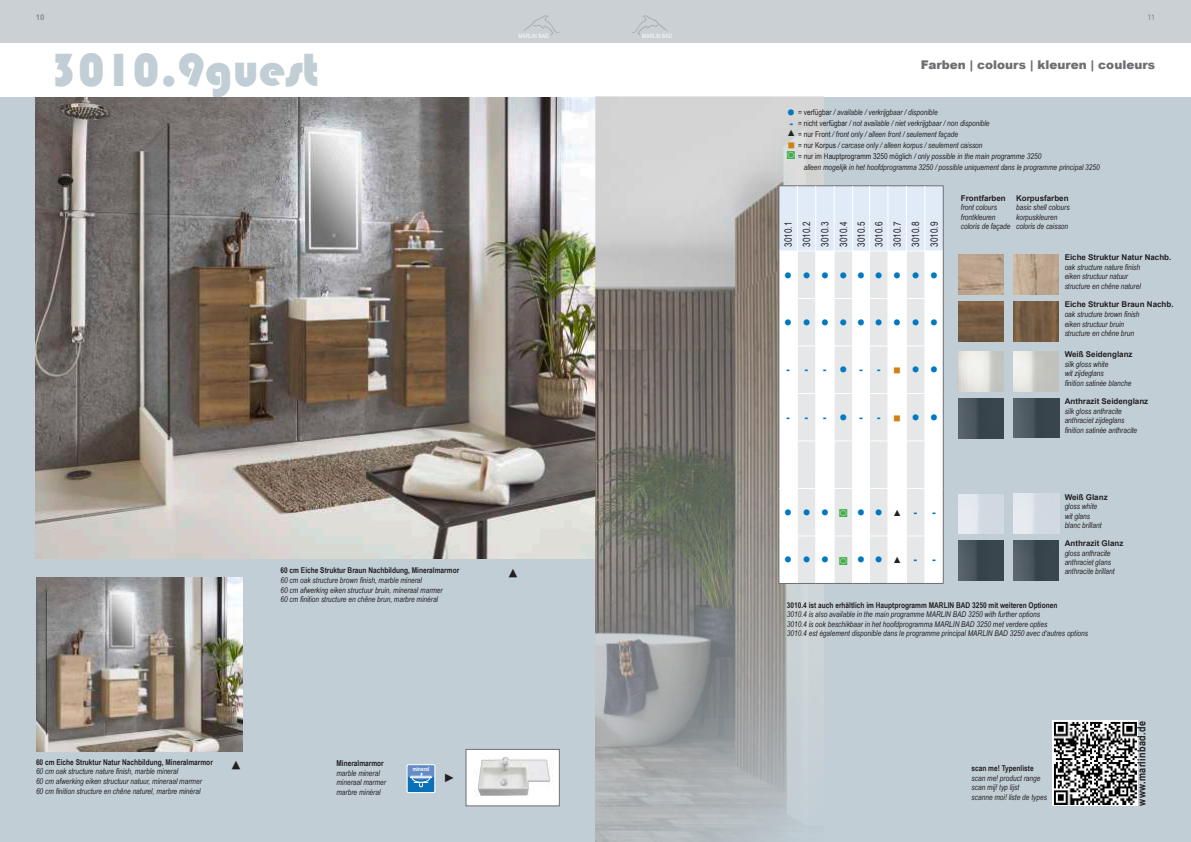
<style>
.page{position:relative;width:1191px;height:842px;background:#fff}
.page>*{position:absolute;margin:0;border:0;box-sizing:border-box;transform-origin:0 0}
.t1{font:48px "Bauhaus 93";color:#c1ced6}
.t2{font:26px "Arial";color:#ce8213}
.t3{font:24px "Arial";color:#0078c0}
.t4{font:900 12px "Arial";color:#6d6e71}
.t5{font:12px "Arial";color:#231f20}
.t6{font:700 11px "Arial Narrow";letter-spacing:.03em;color:#231f20}
.t7{font:10px/18.2px "Arial Narrow";color:#231f20;text-align:justify}
.t8{font:900 10px "Arial";color:#0078c0}
.t9{font:9px "Arial";color:#231f20}
.t10{font:italic 8px/9.6px "Arial Narrow";color:#231f20}
.t11{font:700 8px "Arial Narrow";color:#231f20}
.t12{font:700 8px "Arial";color:#231f20}
.t13{font:700 8px "Arial";color:#879198}
.t14{font:8px "Arial";color:#879198}
.t15{font:6px "Arial Narrow";color:#fff}
.t16{font:700 5.7px "Arial Narrow";color:#fff}
.s1{font-style:normal}
.s2{font-size:26px;color:#ce8213}
.s3{font-weight:900;font-size:10px;color:#0078c0}
</style>
<div class="page">
<div style="left:0;top:0;width:1191px;height:43px;background:#cad0d4"></div>
<svg style="left:632px;top:15px;width:36px;height:21px"></svg>
<svg style="left:523px;top:15px;width:36px;height:21px"></svg>
<div style="left:0;top:97px;width:1191px;height:745px;background:#c1ced6"></div>
<img style="left:958px;top:302px;width:45px;height:39px">
<img style="left:958px;top:351px;width:45px;height:40px">
<img style="left:958px;top:254px;width:45px;height:40px">
<img style="left:1013px;top:254px;width:45px;height:40px">
<img style="left:1013px;top:302px;width:45px;height:39px">
<img style="left:1013px;top:351px;width:45px;height:40px">
<img style="left:958px;top:494px;width:45px;height:40px">
<img style="left:1013px;top:494px;width:46px;height:39px">
<img style="left:36px;top:97px;width:559px;height:461px">
<img style="left:468px;top:751px;width:89px;height:53px">
<div style="left:466px;top:749px;width:93px;height:57px;border:1px solid #6d6e71"></div>
<svg style="left:409px;top:766px;width:24px;height:25px"></svg>
<div style="left:407px;top:764px;width:28px;height:29px;border:1px solid #fff"></div>
<img style="left:36px;top:577px;width:206px;height:175px">
<img style="left:1052px;top:720px;width:85px;height:86px">
<img style="left:595px;top:97px;width:228px;height:745px">
<hr style="left:943px;top:186px;width:1px;height:65px;background:#6d6e71">
<hr style="left:943px;top:251px;width:1px;height:47px;background:#6d6e71">
<hr style="left:943px;top:298px;width:1px;height:48px;background:#6d6e71">
<hr style="left:943px;top:346px;width:1px;height:47px;background:#6d6e71">
<hr style="left:943px;top:393px;width:1px;height:48px;background:#6d6e71">
<hr style="left:943px;top:441px;width:1px;height:47px;background:#6d6e71">
<hr style="left:943px;top:488px;width:1px;height:48px;background:#6d6e71">
<hr style="left:943px;top:536px;width:1px;height:47px;background:#6d6e71">
<svg style="left:778px;top:186px;width:165px;height:398px;background:#eff1f4"></svg>
<p class="t13" style="left:36px;top:14px;width:10px">10</p>
<p class="t14" style="left:1147px;top:14px;width:10px">11</p>
<p class="t15" style="left:518px;top:32px;width:32px">MARLIN BAD</p>
<p class="t15" style="left:642px;top:32px;width:32px">MARLIN BAD</p>
<h1 class="t1" style="left:51px;top:53px;width:270px">3010.9guest</h1>
<p class="t11" style="left:280px;top:568px;width:180px">60 cm Eiche Struktur Braun Nachbildung, Mineralmarmor</p>
<p class="t10" style="left:280px;top:575px;width:164px">60 cm oak structure brown 昀椀nish, marble mineral<br>60 cm afwerking eiken structuur bruin, mineraal marmer<br>60 cm 昀椀nition structure en chêne brun, marbre minéral</p>
<h3 class="t5" style="left:504px;top:579px;width:13px;rotate:-90deg">►</h3>
<h3 class="t4" style="left:920px;top:60px;width:236px">Farben | colours | kleuren | couleurs</h3>
<p class="t10" style="left:798px;top:107px;width:141px"><span class="s1">= verfügbar</span> / available / verkrijgbaar / disponible</p>
<p class="t10" style="left:798px;top:118px;width:193px">= <span class="s1">nicht verfügbar</span> / not available / niet verkrijgbaar / non disponible</p>
<p class="t10" style="left:798px;top:129px;width:161px"><span class="s1">= nur Front</span> / front only / alleen front / seulement façade</p>
<p class="t10" style="left:798px;top:140px;width:186px"><span class="s1">= nur Korpus</span> / carcase only / alleen korpus / seulement caisson</p>
<p class="t10" style="left:798px;top:151px;width:245px">= <span class="s1">nur im Hauptprogramm 3250 möglich</span> / only possible in the main programme 3250</p>
<p class="t10" style="left:803px;top:162px;width:298px">alleen mogelijk in het hoofdprogramma 3250 / possible uniquement dans le programme principal 3250</p>
<h3 class="t3" style="left:787px;top:103px;width:10px">•<sub>-</sub></h3>
<p class="t9" style="left:787px;top:127px;width:10px">▲</p>
<h2 class="t2" style="left:787px;top:127px;width:11px">▪<sub>◙</sub></h2>
<p class="t7" style="left:780px;top:247px;width:27px;rotate:-90deg">3010.1<br>3010.2<br>3010.3<br>3010.4<br>3010.5<br>3010.6<br>3010.7<br>3010.8<br>3010.9</p>
<h3 class="t3" style="left:784px;top:266px;width:156px">•••••••••</h3>
<h3 class="t3" style="left:784px;top:313px;width:156px">•••••••••</h3>
<p class="t8" style="left:786px;top:366px;width:23px">- -</p>
<p class="t8" style="left:823px;top:366px;width:5px">-</p>
<h3 class="t3" style="left:839px;top:361px;width:25px">• <sup>-</sup></h3>
<p class="t8" style="left:877px;top:366px;width:5px">-</p>
<h3 class="t3" style="left:892px;top:361px;width:47px"><span class="s2">▪</span>••</h3>
<p class="t8" style="left:786px;top:414px;width:23px">- -</p>
<p class="t8" style="left:823px;top:414px;width:5px">-</p>
<h3 class="t3" style="left:839px;top:408px;width:25px">• <sup>-</sup></h3>
<p class="t8" style="left:877px;top:414px;width:5px">-</p>
<h3 class="t3" style="left:892px;top:408px;width:47px"><span class="s2">▪</span>••</h3>
<p class="t12" style="left:961px;top:195px;width:46px">Frontfarben</p>
<p class="t10" style="left:961px;top:202px;width:51px">front colours frontkleuren coloris de façade</p>
<p class="t12" style="left:1016px;top:195px;width:54px">Korpusfarben</p>
<p class="t10" style="left:1016px;top:202px;width:55px">basic shell colours korpuskleuren coloris de caisson</p>
<p class="t12" style="left:1064px;top:254px;width:108px">Eiche Struktur Natur Nachb.</p>
<p class="t10" style="left:1064px;top:262px;width:78px">oak structure nature 昀椀nish eiken structuur natuur structure en chêne naturel</p>
<p class="t12" style="left:1064px;top:302px;width:110px">Eiche Struktur Braun Nachb.</p>
<p class="t10" style="left:1064px;top:309px;width:76px">oak structure brown 昀椀nish eiken structuur bruin structure en chêne brun</p>
<p class="t12" style="left:1064px;top:351px;width:69px">Weiß Seidenglanz</p>
<p class="t10" style="left:1064px;top:359px;width:68px">silk gloss white<br>wit zijdeglans<br>昀椀nition satinée blanche</p>
<p class="t12" style="left:1064px;top:398px;width:85px">Anthrazit Seidenglanz</p>
<p class="t10" style="left:1064px;top:406px;width:74px">silk gloss anthracite anthraciet zijdeglans<br>昀椀nition satinée anthracite</p>
<h3 class="t3" style="left:784px;top:503px;width:101px">••• <sup>◙</sup> ••</h3>
<p class="t9" style="left:892px;top:506px;width:26px">▲ <span class="s3">-</span></p>
<p class="t8" style="left:932px;top:509px;width:5px">-</p>
<h3 class="t3" style="left:784px;top:551px;width:101px">••• <sup>◙</sup> ••</h3>
<p class="t9" style="left:892px;top:554px;width:26px">▲ <span class="s3">-</span></p>
<p class="t8" style="left:932px;top:556px;width:5px">-</p>
<p class="t12" style="left:1064px;top:494px;width:44px">Weiß Glanz</p>
<p class="t10" style="left:1064px;top:501px;width:38px">gloss white wit glans blanc brillant</p>
<p class="t12" style="left:1064px;top:541px;width:60px">Anthrazit Glanz</p>
<p class="t10" style="left:1064px;top:549px;width:51px;line-height:9px">gloss anthracite anthraciet glans anthracite brillant</p>
<p class="t11" style="left:787px;top:602px;width:272px">3010.4 ist auch erhältlich im Hauptprogramm MARLIN BAD 3250 mit weiteren Optionen</p>
<p class="t10" style="left:787px;top:609px;width:303px">3010.4 is also available in the main programme MARLIN BAD 3250 with further options<br>3010.4 is ook beschikbaar in het hoofdprogramma MARLIN BAD 3250 met verdere opties<br>3010.4 est également disponible dans le programme principal MARLIN BAD 3250 avec d‘autres options</p>
<p class="t11" style="left:36px;top:759px;width:178px">60 cm Eiche Struktur Natur Nachbildung, Mineralmarmor</p>
<p class="t10" style="left:36px;top:767px;width:167px">60 cm oak structure nature 昀椀nish, marble mineral<br>60 cm afwerking eiken structuur natuur, mineraal marmer<br>60 cm 昀椀nition structure en chêne naturel, marbre minéral</p>
<h3 class="t5" style="left:228px;top:771px;width:13px;rotate:-90deg">►</h3>
<p class="t11" style="left:336px;top:760px;width:49px">Mineralmarmor</p>
<p class="t10" style="left:336px;top:768px;width:51px">marble mineral mineraal marmer marbre minéral</p>
<p class="t16" style="left:413px;top:766px;width:18px">mineral</p>
<p class="t11" style="left:971px;top:765px;width:64px">scan me! Typenliste</p>
<p class="t10" style="left:971px;top:773px;width:77px">scan me! product range scan mij! typ lijst<br>scanne moi! liste de types</p>
<h3 class="t5" style="left:443px;top:769px;width:13px">►</h3>
<h3 class="t6" style="left:1137px;top:806px;width:86px;rotate:-90deg">www.marlinbad.de</h3>
</div>
